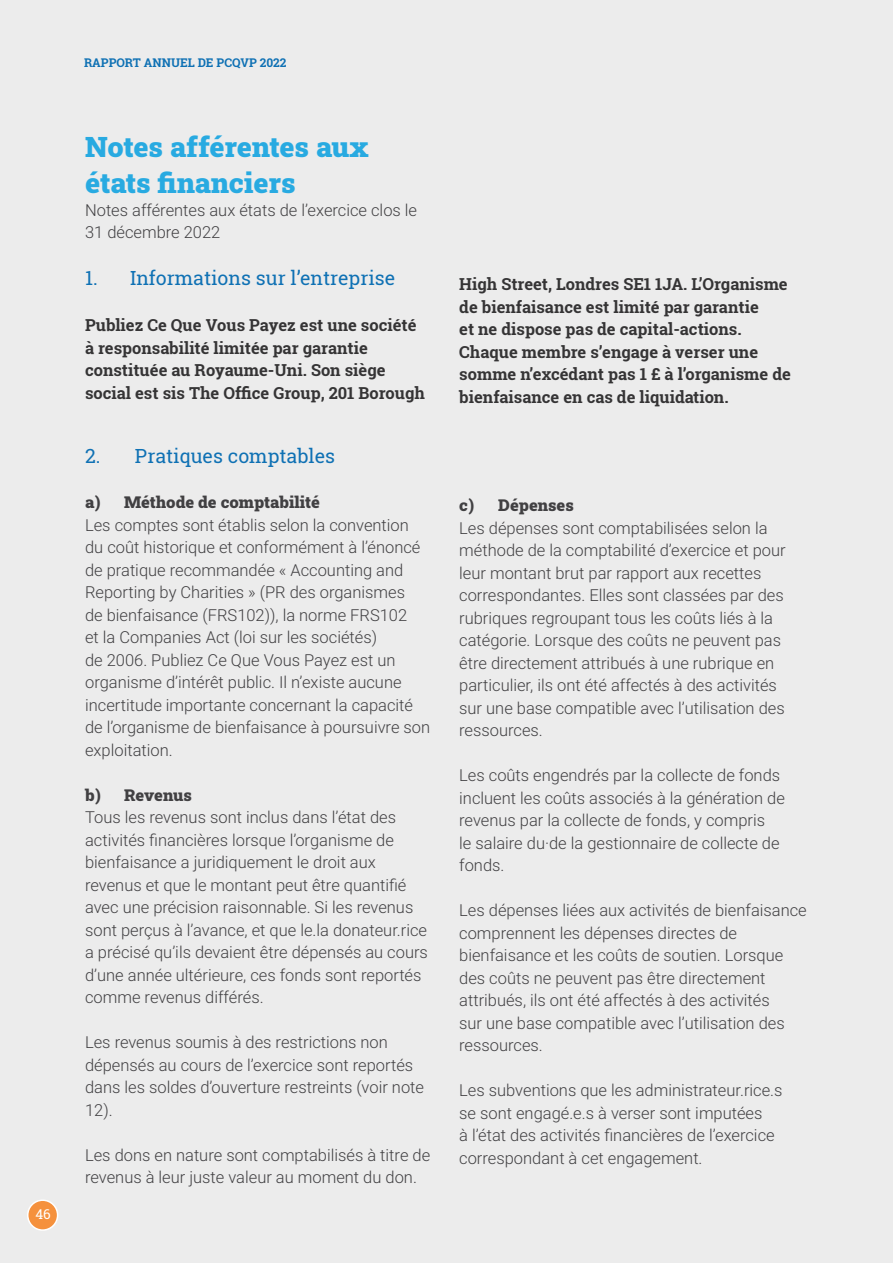
<style>
.page{position:relative;width:893px;height:1263px;background:#ececec}
.page>*{position:absolute;margin:0;border:0;box-sizing:border-box;transform-origin:0 0}
.t1{font:900 28.5px/36px "Roboto Slab";color:#28aae1}
.t2{font:19.5px "Roboto Slab";color:#0f71b4}
.t3{font:300 16.5px/22.5px "Roboto";color:#414042}
.t4{font:700 16.5px/22.5px "Roboto Slab";color:#353435}
.t5{font:900 16.5px "Roboto Slab";color:#414042}
.t6{font:13.5px "Roboto Slab";color:#fff}
.t7{font:700 12px "Roboto Slab";color:#0f71b4}
</style>
<div class="page">
<div style="left:28px;top:1200px;width:30px;height:30px;background:#f5913d;border-radius:50%"></div>
<div style="left:27px;top:1199px;width:31px;height:32px;border:2px solid #fff;border-radius:50%"></div>
<p class="t6" style="left:35px;top:1204px;width:17px">46</p>
<p class="t7" style="left:84px;top:55px;width:204px">RAPPORT ANNUEL DE PCQVP 2022</p>
<h1 class="t1" style="left:85px;top:128px;width:285px">Notes afférentes aux états financiers</h1>
<p class="t3" style="left:85px;top:198px;width:334px">Notes afférentes aux états de l’exercice clos le<br>31 décembre 2022</p>
<p class="t2" style="left:85px;top:264px;width:312px">1. Informations sur l’entreprise</p>
<p class="t4" style="left:85px;top:314px;width:341px">Publiez Ce Que Vous Payez est une société à responsabilité limitée par garantie constituée au Royaume-Uni. Son siège social est sis The Office Group, 201 Borough</p>
<p class="t2" style="left:85px;top:442px;width:252px">2. Pratiques comptables</p>
<p class="t5" style="left:85px;top:491px;width:236px">a) Méthode de comptabilité</p>
<p class="t3" style="left:85px;top:513px;width:347px">Les comptes sont établis selon la convention du coût historique et conformément à l’énoncé de pratique recommandée « Accounting and Reporting by Charities » (PR des organismes<br>de bienfaisance (FRS102)), la norme FRS102<br>et la Companies Act (loi sur les sociétés)<br>de 2006. Publiez Ce Que Vous Payez est un organisme d’intérêt public. Il n’existe aucune incertitude importante concernant la capacité de l’organisme de bienfaisance à poursuivre son exploitation.</p>
<p class="t5" style="left:85px;top:783px;width:108px">b) Revenus</p>
<p class="t3" style="left:85px;top:805px;width:344px">Tous les revenus sont inclus dans l’état des activités financières lorsque l’organisme de bienfaisance a juridiquement le droit aux revenus et que le montant peut être quantifié avec une précision raisonnable. Si les revenus sont perçus à l’avance, et que le.la donateur.rice a précisé qu’ils devaient être dépensés au cours d’une année ultérieure, ces fonds sont reportés comme revenus différés.</p>
<p class="t3" style="left:85px;top:1030px;width:340px">Les revenus soumis à des restrictions non dépensés au cours de l’exercice sont reportés dans les soldes d’ouverture restreints (voir note 12).</p>
<p class="t3" style="left:85px;top:1143px;width:347px">Les dons en nature sont comptabilisés à titre de revenus à leur juste valeur au moment du don.</p>
<p class="t4" style="left:459px;top:273px;width:333px">High Street, Londres SE1 1JA. L’Organisme de bienfaisance est limité par garantie<br>et ne dispose pas de capital-actions.<br>Chaque membre s’engage à verser une somme n’excédant pas 1 £ à l’organisme de bienfaisance en cas de liquidation.</p>
<p class="t5" style="left:459px;top:494px;width:116px">c) Dépenses</p>
<p class="t3" style="left:459px;top:516px;width:328px">Les dépenses sont comptabilisées selon la méthode de la comptabilité d’exercice et pour leur montant brut par rapport aux recettes correspondantes. Elles sont classées par des rubriques regroupant tous les coûts liés à la catégorie. Lorsque des coûts ne peuvent pas être directement attribués à une rubrique en particulier, ils ont été affectés à des activités sur une base compatible avec l’utilisation des ressources.</p>
<p class="t3" style="left:459px;top:763px;width:327px">Les coûts engendrés par la collecte de fonds incluent les coûts associés à la génération de revenus par la collecte de fonds, y compris<br>le salaire du·de la gestionnaire de collecte de fonds.</p>
<p class="t3" style="left:459px;top:898px;width:349px">Les dépenses liées aux activités de bienfaisance comprennent les dépenses directes de bienfaisance et les coûts de soutien. Lorsque des coûts ne peuvent pas être directement attribués, ils ont été affectés à des activités<br>sur une base compatible avec l’utilisation des ressources.</p>
<p class="t3" style="left:459px;top:1078px;width:325px">Les subventions que les administrateur.rice.s se sont engagé.e.s à verser sont imputées<br>à l’état des activités financières de l’exercice correspondant à cet engagement.</p>
</div>
